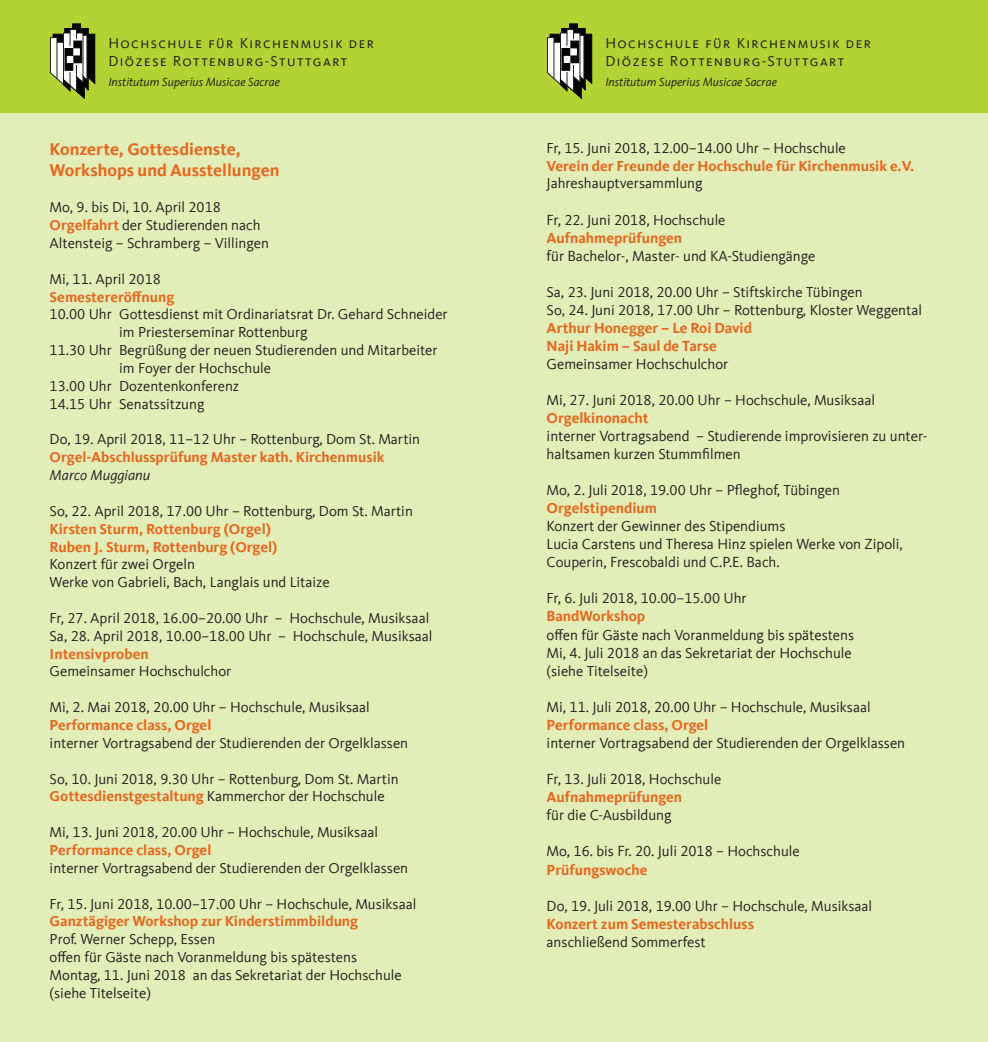
<style>
.page{position:relative;width:988px;height:1042px;background:#fff}
.page>*{position:absolute;margin:0;border:0;box-sizing:border-box;transform-origin:0 0}
.Titel01{font:700 17.5px/21px "Kievit Offc Pro";color:#e56820}
.Text_links{font:15.05px/18px "Kievit Offc Pro";color:#231f20}
.Datum_Konzerte_GD{font:15.05px/18px "Kievit Offc Pro";color:#231f20}
.Text_links_TitelTerm{font:700 15.05px "Kievit Offc Pro";color:#e56820}
.Text_links-2{font:700 15.05px "Kievit Offc Pro";color:#e56820}
.Datum_Konzerte_GD-2{font:700 15.05px "Kievit Offc Pro";color:#e56820}
.Text_links-3{font:14.88px/17.8px "Kievit Offc Pro";color:#231f20}
.Text_links_1mm_Absta{font:14.88px/17.8px "Kievit Offc Pro";color:#231f20}
.Text_links-4{font:700 14.88px "Kievit Offc Pro";color:#e56820}
.Hfk{font:14.88px "Kievit Sc Offc Pro";letter-spacing:.1em;color:#231f20}
.Text_links_TitelTerm-2{font:700 14.88px "Kievit Offc Pro";color:#e56820}
.Text_links-5{font:italic 14.88px "Kievit Offc Pro";letter-spacing:-.005em;color:#231f20}
.Hfk-2{font:italic 12.25px "Kievit Offc Pro";color:#231f20}
.s1{font-weight:700;color:#e56820}
.s2{font-size:14.88px}
</style>
<div class="page">
<div style="left:0;top:0;width:987px;height:1042px;background:#e2edb7"></div>
<div style="left:0;top:0;width:987px;height:112px;background:#b3d234"></div>
<svg style="left:547px;top:23px;width:45px;height:76px"></svg>
<svg style="left:50px;top:23px;width:46px;height:76px"></svg>
<p class="Hfk" style="left:108px;top:35px;width:267px">Hochschule für Kirchenmusik der</p>
<p class="Hfk" style="left:108px;top:53px;width:240px">Diözese Rottenburg-Stuttgart</p>
<p class="Hfk-2" style="left:108px;top:75px;width:173px">Institutum Superius Musicae Sacrae</p>
<p class="Titel01" style="left:50px;top:139px;width:231px">Konzerte, Gottesdienste,<br>Workshops und Ausstellungen</p>
<p class="Text_links-3" style="left:50px;top:198px;width:173px">Mo, 9. bis Di, 10. April 2018</p>
<p class="Text_links-3" style="left:50px;top:216px;width:212px"><span class="s1">Orgelfahrt</span> der Studierenden nach</p>
<p class="Text_links-3" style="left:50px;top:234px;width:221px">Altensteig – Schramberg – Villingen</p>
<p class="Text_links-3" style="left:50px;top:270px;width:113px">Mi, 11. April 2018</p>
<p class="Text_links-4" style="left:50px;top:288px;width:126px">Semestereröffnung</p>
<p class="Text_links_1mm_Absta" style="left:119px;top:305px;width:330px;text-indent:-69px">10.00 Uhr Gottesdienst mit Ordinariatsrat Dr. Gehard Schneider im Priesterseminar Rottenburg</p>
<p class="Text_links_1mm_Absta" style="left:119px;top:341px;width:320px;text-indent:-69px">11.30 Uhr Begrüßung der neuen Studierenden und Mitarbeiter im Foyer der Hochschule</p>
<p class="Text_links_1mm_Absta" style="left:50px;top:377px;width:191px">13.00 Uhr Dozentenkonferenz</p>
<p class="Text_links_1mm_Absta" style="left:50px;top:395px;width:156px">14.15 Uhr Senatssitzung</p>
<p class="Text_links-3" style="left:50px;top:430px;width:372px">Do, 19. April 2018, 11–12 Uhr – Rottenburg, Dom St. Martin</p>
<p class="Text_links-4" style="left:50px;top:448px;width:336px">Orgel-Abschlussprüfung Master kath. Kirchenmusik</p>
<p class="Text_links-5" style="left:50px;top:466px;width:102px">Marco Muggianu</p>
<p class="Text_links-3" style="left:50px;top:502px;width:364px">So, 22. April 2018, 17.00 Uhr – Rottenburg, Dom St. Martin</p>
<p class="Text_links-4" style="left:50px;top:520px;width:223px">Kirsten Sturm, Rottenburg (Orgel)</p>
<p class="Text_links-4" style="left:50px;top:537px;width:229px">Ruben J. Sturm, Rottenburg (Orgel)</p>
<p class="Text_links-3" style="left:50px;top:555px;width:147px">Konzert für zwei Orgeln</p>
<p class="Text_links-3" style="left:50px;top:573px;width:281px">Werke von Gabrieli, Bach, Langlais und Litaize</p>
<p class="Text_links-3" style="left:50px;top:609px;width:381px">Fr, 27. April 2018, 16.00–20.00 Uhr – Hochschule, Musiksaal</p>
<p class="Text_links-3" style="left:50px;top:627px;width:384px">Sa, 28. April 2018, 10.00–18.00 Uhr – Hochschule, Musiksaal</p>
<p class="Text_links_TitelTerm-2" style="left:50px;top:645px;width:101px">Intensivproben</p>
<p class="Text_links-3" style="left:50px;top:662px;width:183px">Gemeinsamer Hochschulchor</p>
<p class="Text_links-3" style="left:50px;top:698px;width:321px">Mi, 2. Mai 2018, 20.00 Uhr – Hochschule, Musiksaal</p>
<p class="Text_links_TitelTerm-2" style="left:50px;top:716px;width:163px">Performance class, Orgel</p>
<p class="Text_links-3" style="left:50px;top:734px;width:360px">interner Vortragsabend der Studierenden der Orgelklassen</p>
<p class="Text_links-3" style="left:50px;top:769px;width:350px">So, 10. Juni 2018, 9.30 Uhr – Rottenburg, Dom St. Martin</p>
<p class="Text_links-3" style="left:50px;top:787px;width:336px"><span class="s1">Gottesdienstgestaltung</span> Kammerchor der Hochschule</p>
<p class="Text_links-3" style="left:50px;top:823px;width:330px">Mi, 13. Juni 2018, 20.00 Uhr – Hochschule, Musiksaal</p>
<p class="Text_links_TitelTerm-2" style="left:50px;top:841px;width:163px">Performance class, Orgel</p>
<p class="Text_links-3" style="left:50px;top:859px;width:360px">interner Vortragsabend der Studierenden der Orgelklassen</p>
<p class="Text_links-3" style="left:50px;top:894px;width:368px">Fr, 15. Juni 2018, 10.00–17.00 Uhr – Hochschule, Musiksaal<br><span class="s1">Ganztägiger Workshop zur Kinderstimmbildung</span></p>
<p class="Text_links-3" style="left:50px;top:930px;width:167px">Prof. Werner Schepp, Essen</p>
<p class="Text_links-3" style="left:50px;top:948px;width:309px">offen für Gäste nach Voranmeldung bis spätestens</p>
<p class="Text_links-3" style="left:50px;top:966px;width:353px">Montag, 11. Juni 2018 an das Sekretariat der Hochschule</p>
<p class="Text_links-3" style="left:50px;top:984px;width:103px">(siehe Titelseite)</p>
<p class="Hfk" style="left:605px;top:35px;width:267px">Hochschule für Kirchenmusik der</p>
<p class="Hfk" style="left:605px;top:53px;width:240px">Diözese Rottenburg-Stuttgart</p>
<p class="Hfk-2" style="left:605px;top:75px;width:173px">Institutum Superius Musicae Sacrae</p>
<p class="Text_links-3" style="left:546px;top:139px;width:301px">Fr, 15. Juni 2018, 12.00–14.00 Uhr – Hochschule</p>
<p class="Text_links_TitelTerm-2" style="left:546px;top:157px;width:369px">Verein der Freunde der Hochschule für Kirchenmusik e.V.</p>
<p class="Text_links-3" style="left:546px;top:174px;width:157px">Jahreshauptversammlung</p>
<p class="Text_links" style="left:546px;top:210px;width:180px">Fr, 22. Juni 2018, <span class="s2">Hochschule</span></p>
<p class="Text_links_TitelTerm" style="left:546px;top:229px;width:137px">Aufnahmeprüfungen</p>
<p class="Text_links" style="left:546px;top:247px;width:270px">für Bachelor-, Master- und KA-Studiengänge</p>
<p class="Text_links-3" style="left:546px;top:283px;width:317px">Sa, 23. Juni 2018, 20.00 Uhr – Stiftskirche Tübingen</p>
<p class="Text_links-3" style="left:546px;top:300px;width:377px">So, 24. Juni 2018, 17.00 Uhr – Rottenburg, Kloster Weggental</p>
<p class="Text_links-2" style="left:546px;top:318px;width:207px">Arthur Honegger – Le Roi David</p>
<p class="Text_links-2" style="left:546px;top:337px;width:171px">Naji Hakim – Saul de Tarse</p>
<p class="Text_links" style="left:546px;top:355px;width:183px">Gemeinsamer Hochschulchor</p>
<p class="Text_links" style="left:546px;top:391px;width:330px">Mi, 27. Juni 2018, 20.00 Uhr – <span class="s2">Hochschule, Musiksaal</span></p>
<p class="Text_links_TitelTerm" style="left:546px;top:409px;width:103px">Orgelkinonacht</p>
<p class="Text_links" style="left:546px;top:427px;width:382px">interner Vortragsabend – Studierende improvisieren zu unter&shy;haltsamen kurzen Stummfilmen</p>
<p class="Text_links-3" style="left:546px;top:481px;width:295px">Mo, 2. Juli 2018, 19.00 Uhr – Pfleghof, Tübingen</p>
<p class="Text_links_TitelTerm" style="left:546px;top:499px;width:112px">Orgelstipendium</p>
<p class="Datum_Konzerte_GD" style="left:546px;top:517px;width:240px">Konzert der Gewinner des Stipendiums</p>
<p class="Datum_Konzerte_GD" style="left:546px;top:535px;width:358px">Lucia Carstens und Theresa Hinz spielen Werke von Zipoli,<br>Couperin, Frescobaldi und C.P.E. Bach.</p>
<p class="Text_links-3" style="left:546px;top:589px;width:201px">Fr, 6. Juli 2018, 10.00–15.00 Uhr</p>
<p class="Datum_Konzerte_GD-2" style="left:546px;top:607px;width:100px">BandWorkshop</p>
<p class="Text_links" style="left:546px;top:625px;width:309px">offen für Gäste nach Voranmeldung bis spätestens</p>
<p class="Text_links" style="left:546px;top:643px;width:306px">Mi, 4. Juli 2018 an das Sekretariat der Hochschule</p>
<p class="Text_links-3" style="left:546px;top:662px;width:103px">(siehe Titelseite)</p>
<p class="Text_links" style="left:546px;top:698px;width:325px">Mi, 11. Juli 2018, 20.00 Uhr – <span class="s2">Hochschule, Musiksaal</span></p>
<p class="Text_links_TitelTerm" style="left:546px;top:716px;width:163px">Performance class, Orgel</p>
<p class="Text_links" style="left:546px;top:734px;width:360px">interner Vortragsabend der Studierenden der Orgelklassen</p>
<p class="Text_links" style="left:546px;top:770px;width:176px">Fr, 13. Juli 2018, <span class="s2">Hochschule</span></p>
<p class="Text_links_TitelTerm" style="left:546px;top:788px;width:137px">Aufnahmeprüfungen</p>
<p class="Text_links" style="left:546px;top:806px;width:126px">für die C-Ausbildung</p>
<p class="Text_links" style="left:546px;top:842px;width:254px">Mo, 16. bis Fr. 20. Juli 2018 – <span class="s2">Hochschule</span></p>
<p class="Text_links_TitelTerm" style="left:546px;top:860px;width:102px">Prüfungswoche</p>
<p class="Text_links" style="left:546px;top:896px;width:327px">Do, 19. Juli 2018, 19.00 Uhr – <span class="s2">Hochschule, Musiksaal</span></p>
<p class="Text_links_TitelTerm" style="left:546px;top:914px;width:209px">Konzert zum Semesterabschluss</p>
<p class="Datum_Konzerte_GD" style="left:546px;top:932px;width:160px">anschließend Sommerfest</p>
</div>
